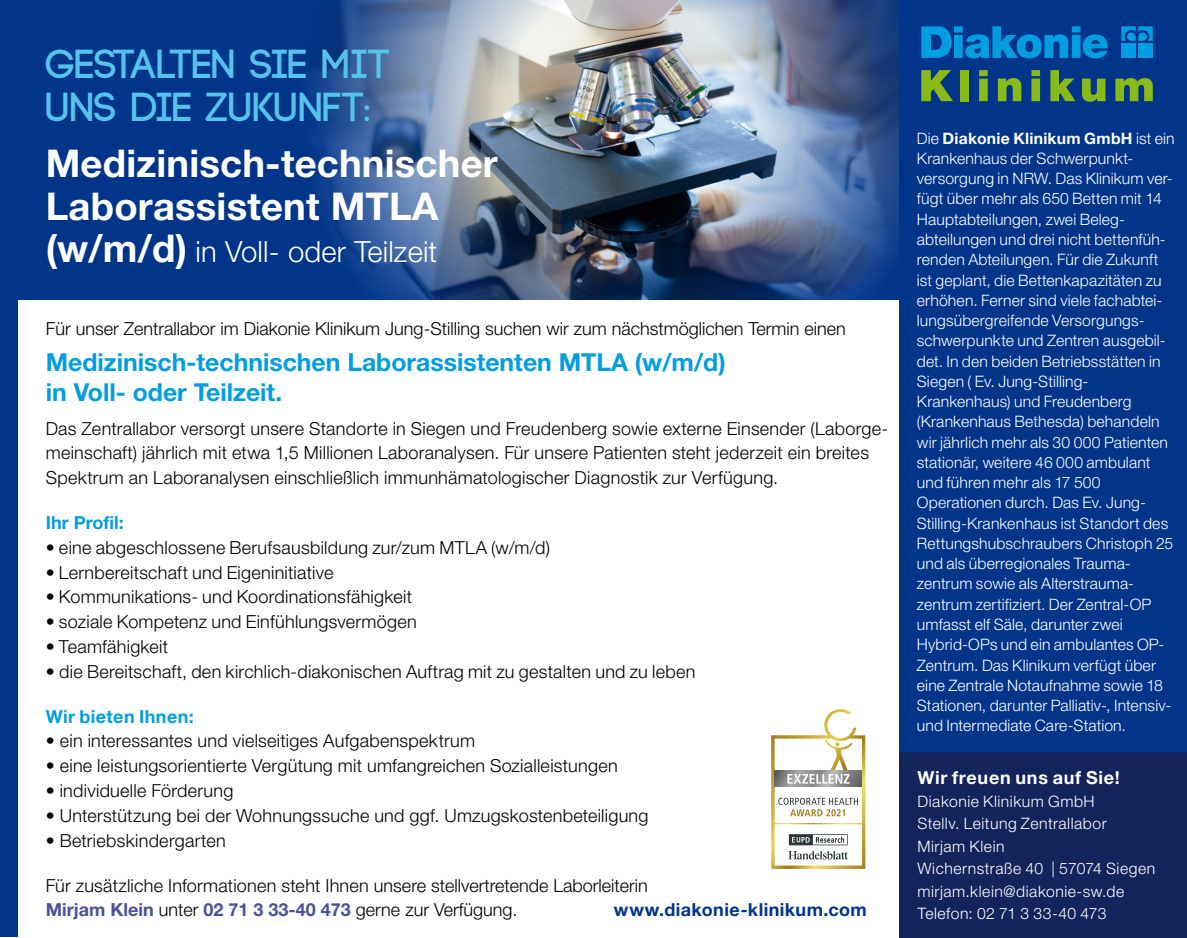
<style>
.page{position:relative;width:1187px;height:938px;background:#fff}
.page>*{position:absolute;margin:0;border:0;box-sizing:border-box;transform-origin:0 0}
.t1{font:700 40.5px/42.8px "Code";letter-spacing:.005em;color:#55c3ec}
.t2{font:700 38.25px/42.8px "Helvetica Neue LT Pro";letter-spacing:.005em;color:#fff}
.t3{font:300 29.25px "Helvetica Neue LT Pro";letter-spacing:.005em;color:#fff}
.t4{font:700 24.75px/29.7px "Helvetica Neue LT Pro";color:#009ee0}
.t5{font:300 18px/24.8px "Helvetica Neue LT Pro";letter-spacing:.015em;color:#000}
.t6{font:700 18px "Helvetica Neue LT Pro";letter-spacing:.025em;color:#009ee0}
.t7{font:700 18px "Helvetica Neue LT Pro";letter-spacing:.02em;color:#00358a}
.t8{font:700 18px "Helvetica Neue LT Pro";letter-spacing:.04em;color:#fff}
.t9{font:300 15.75px/20.2px "Helvetica Neue LT Pro";letter-spacing:.01em;color:#fff}
.t10{font:300 15.75px/22.5px "Helvetica Neue LT Pro";letter-spacing:.035em;color:#fff}
.s1{font-weight:700;font-size:38.25px}
.s2{font-weight:700}
.s3{font-weight:700;color:#4b519b}
</style>
<div class="page">
<div style="left:0;top:0;width:900px;height:299px;background:#00358a"></div>
<img style="left:310px;top:0;width:589px;height:299px">
<div style="left:899px;top:0;width:287px;height:938px;background:#00358a"></div>
<div style="left:899px;top:752px;width:287px;height:186px;background:#13235b"></div>
<svg style="left:921px;top:26px;width:186px;height:32px"></svg>
<svg style="left:1121px;top:26px;width:31px;height:15px"></svg>
<div style="left:1121px;top:43px;width:14px;height:15px;background:#009ee0"></div>
<div style="left:1138px;top:43px;width:14px;height:15px;background:#009ee0"></div>
<svg style="left:921px;top:70px;width:32px;height:31px"></svg>
<div style="left:960px;top:70px;width:8px;height:31px;background:#89ba17"></div>
<svg style="left:979px;top:70px;width:8px;height:31px"></svg>
<svg style="left:997px;top:78px;width:24px;height:23px"></svg>
<svg style="left:1031px;top:70px;width:8px;height:31px"></svg>
<svg style="left:1050px;top:70px;width:25px;height:31px"></svg>
<svg style="left:1082px;top:79px;width:23px;height:23px"></svg>
<svg style="left:1115px;top:78px;width:37px;height:23px"></svg>
<svg style="left:771px;top:709px;width:94px;height:160px"></svg>
<div style="left:0;top:1px;width:18px;height:935px;background:#00358a"></div>
<h1 class="t1" style="left:46px;top:44px;width:346px">GESTALTEN SIE MIT<br>UNS DIE ZUKUNFT:</h1>
<h2 class="t2" style="left:46px;top:141px;width:453px">Medizinisch-technischer<br>Laborassistent MTLA</h2>
<h3 class="t3" style="left:46px;top:234px;width:393px"><span class="s1">(w/m/d)</span> in Voll- oder Teilzeit</h3>
<p class="t9" style="left:916px;top:128px;width:259px">Die <span class="s2">Diakonie Klinikum GmbH</span> ist ein Krankenhaus der Schwerpunkt&shy;versorgung in NRW. Das Klinikum ver&shy;fügt über mehr als 650 Betten mit 14<br>Hauptabteilungen, zwei Beleg&shy;abteilungen und drei nicht bettenfüh&shy;renden Abteilungen. Für die Zukunft ist geplant, die Bettenkapazitäten zu erhöhen. Ferner sind viele fachabtei&shy;lungsübergreifende Versorgungs&shy;schwerpunkte und Zentren ausgebil&shy;det. In den beiden Betriebsstätten in Siegen ( Ev. Jung-Stilling-Krankenhaus) und Freudenberg (Krankenhaus Bethesda) behandeln wir jährlich mehr als 30 000 Patienten stationär, weitere 46 000 ambulant und führen mehr als 17 500<br>Operationen durch. Das Ev. Jung-Stilling-Krankenhaus ist Standort des Rettungshubschraubers Christoph 25 und als überregionales Trauma&shy;zentrum sowie als Alterstrauma&shy;zentrum zertifiziert. Der Zentral-OP umfasst elf Säle, darunter zwei Hybrid-OPs und ein ambulantes OP-Zentrum. Das Klinikum verfügt über eine Zentrale Notaufnahme sowie 18<br>Stationen, darunter Palliativ-, Intensiv&shy;und Intermediate Care-Station.</p>
<p class="t5" style="left:46px;top:316px;width:801px">Für unser Zentrallabor im Diakonie Klinikum Jung-Stilling suchen wir zum nächstmöglichen Termin einen</p>
<h3 class="t4" style="left:46px;top:347px;width:681px">Medizinisch-technischen Laborassistenten MTLA (w/m/d) in Voll- oder Teilzeit.</h3>
<p class="t5" style="left:46px;top:415px;width:844px">Das Zentrallabor versorgt unsere Standorte in Siegen und Freudenberg sowie externe Einsender (Laborge&shy;meinschaft) jährlich mit etwa 1,5 Millionen Laboranalysen. Für unsere Patienten steht jederzeit ein breites<br>Spektrum an Laboranalysen einschließlich immunhämatologischer Diagnostik zur Verfügung.</p>
<p class="t6" style="left:46px;top:511px;width:79px">Ihr Profil:</p>
<p class="t5" style="left:46px;top:534px;width:506px">• eine abgeschlossene Berufsausbildung zur/zum MTLA (w/m/d)</p>
<p class="t5" style="left:46px;top:559px;width:289px">• Lernbereitschaft und Eigeninitiative</p>
<p class="t5" style="left:46px;top:584px;width:368px">• Kommunikations- und Koordinationsfähigkeit</p>
<p class="t5" style="left:46px;top:609px;width:372px">• soziale Kompetenz und Einfühlungsvermögen</p>
<p class="t5" style="left:46px;top:633px;width:124px">• Teamfähigkeit</p>
<p class="t5" style="left:46px;top:658px;width:651px">• die Bereitschaft, den kirchlich-diakonischen Auftrag mit zu gestalten und zu leben</p>
<p class="t6" style="left:46px;top:705px;width:149px">Wir bieten Ihnen:</p>
<p class="t5" style="left:46px;top:728px;width:431px">• ein interessantes und vielseitiges Aufgabenspektrum</p>
<p class="t5" style="left:46px;top:753px;width:573px">• eine leistungsorientierte Vergütung mit umfangreichen Sozialleistungen</p>
<p class="t5" style="left:46px;top:777px;width:189px">• individuelle Förderung</p>
<p class="t5" style="left:46px;top:802px;width:604px">• Unterstützung bei der Wohnungssuche und ggf. Umzugskostenbeteiligung</p>
<p class="t5" style="left:46px;top:827px;width:181px">• Betriebskindergarten</p>
<p class="t5" style="left:46px;top:872px;width:603px">Für zusätzliche Informationen steht Ihnen unsere stellvertretende Laborleiterin<br><span class="s3">Mirjam Klein</span> unter <span class="s3">02 71 3 33-40 473</span> gerne zur Verfügung.</p>
<p class="t8" style="left:917px;top:766px;width:204px">Wir freuen uns auf Sie!</p>
<p class="t10" style="left:917px;top:789px;width:239px">Diakonie Klinikum GmbH<br>Stellv. Leitung Zentrallabor<br>Mirjam Klein<br>Wichernstraße 40 | 57074 Siegen mirjam.klein@diakonie-sw.de</p>
<p class="t7" style="left:614px;top:898px;width:254px">www.diakonie-klinikum.com</p>
<p class="t9" style="left:917px;top:903px;width:190px">Telefon: 02 71 3 33-40 473</p>
</div>
